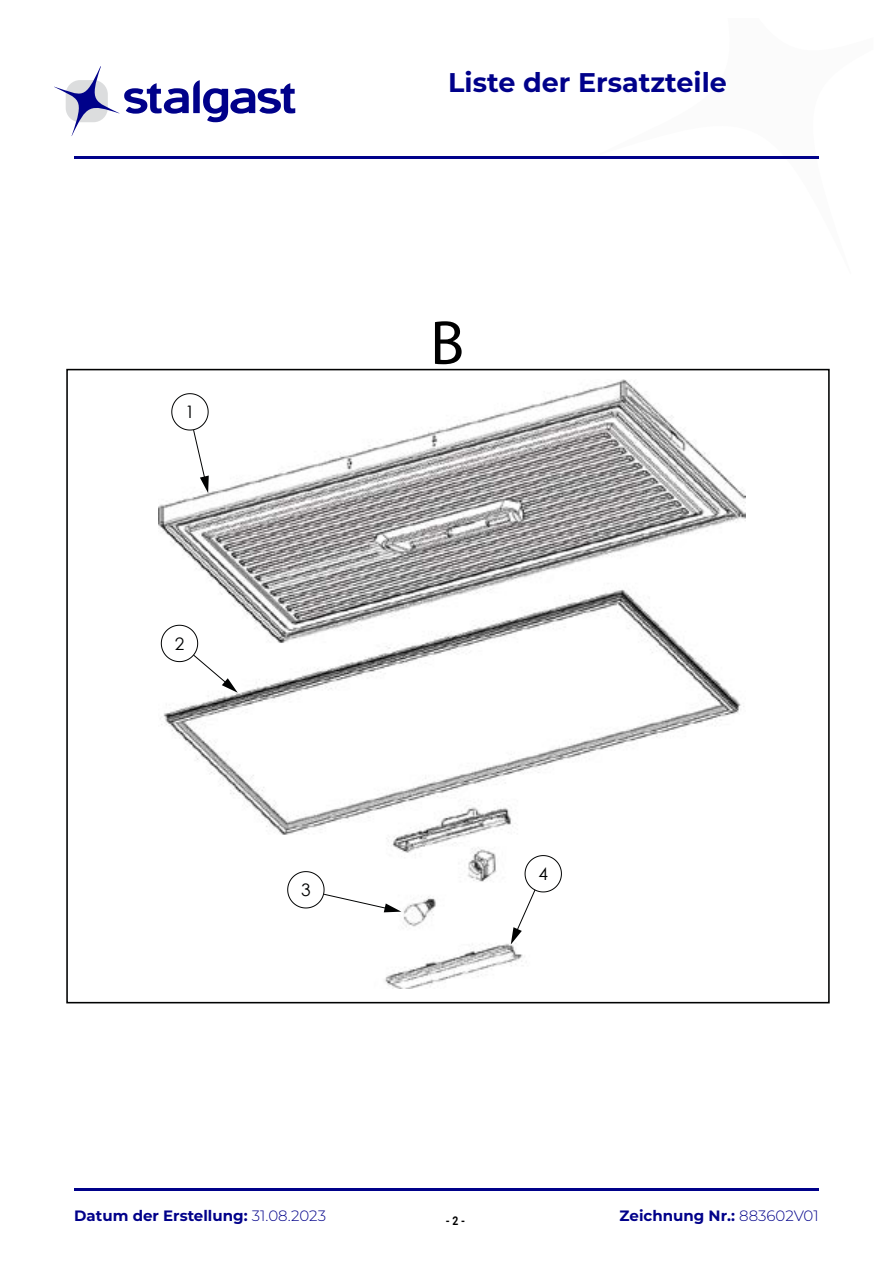
<style>
.page{position:relative;width:893px;height:1263px;background:#fff}
.page>*{position:absolute;margin:0;border:0;box-sizing:border-box;transform-origin:0 0}
.t1{font:62.7px "Myriad Pro";color:#000}
.t2{font:700 27px "Montserrat";color:#00018a}
.t3{font:17.25px "Century Gothic";color:#010202}
.t4{font:700 15px "Montserrat";color:#00018a}
.t5{font:700 12px "Roboto";color:#000;scale:.86 1}
.s1{font-weight:300}
</style>
<div class="page">
<svg style="left:54px;top:66px;width:241px;height:70px"></svg>
<hr style="left:74px;top:156px;width:745px;height:2px;background:#00018a">
<hr style="left:74px;top:1188px;width:745px;height:3px;background:#00018a">
<img style="left:158px;top:379px;width:588px;height:610px">
<svg style="left:171px;top:393px;width:38px;height:100px"></svg>
<svg style="left:161px;top:624px;width:77px;height:69px"></svg>
<svg style="left:511px;top:855px;width:51px;height:89px"></svg>
<svg style="left:287px;top:871px;width:114px;height:41px"></svg>
<h2 class="t2" style="left:448px;top:63px;width:280px">Liste der Ersatzteile</h2>
<p class="t3" style="left:185px;top:400px;width:11px">1</p>
<p class="t3" style="left:175px;top:631px;width:11px">2</p>
<p class="t3" style="left:301px;top:878px;width:11px">3</p>
<h1 class="t1" style="left:430px;top:304px;width:35px">B</h1>
<p class="t3" style="left:538px;top:862px;width:11px">4</p>
<p class="t4" style="left:74px;top:1205px;width:253px">Datum der Erstellung: <span class="s1">31.08.2023</span></p>
<p class="t5" style="left:446px;top:1212px;width:24px">- 2 -</p>
<p class="t4" style="left:620px;top:1205px;width:201px">Zeichnung Nr.: <span class="s1">883602V01</span></p>
</div>
